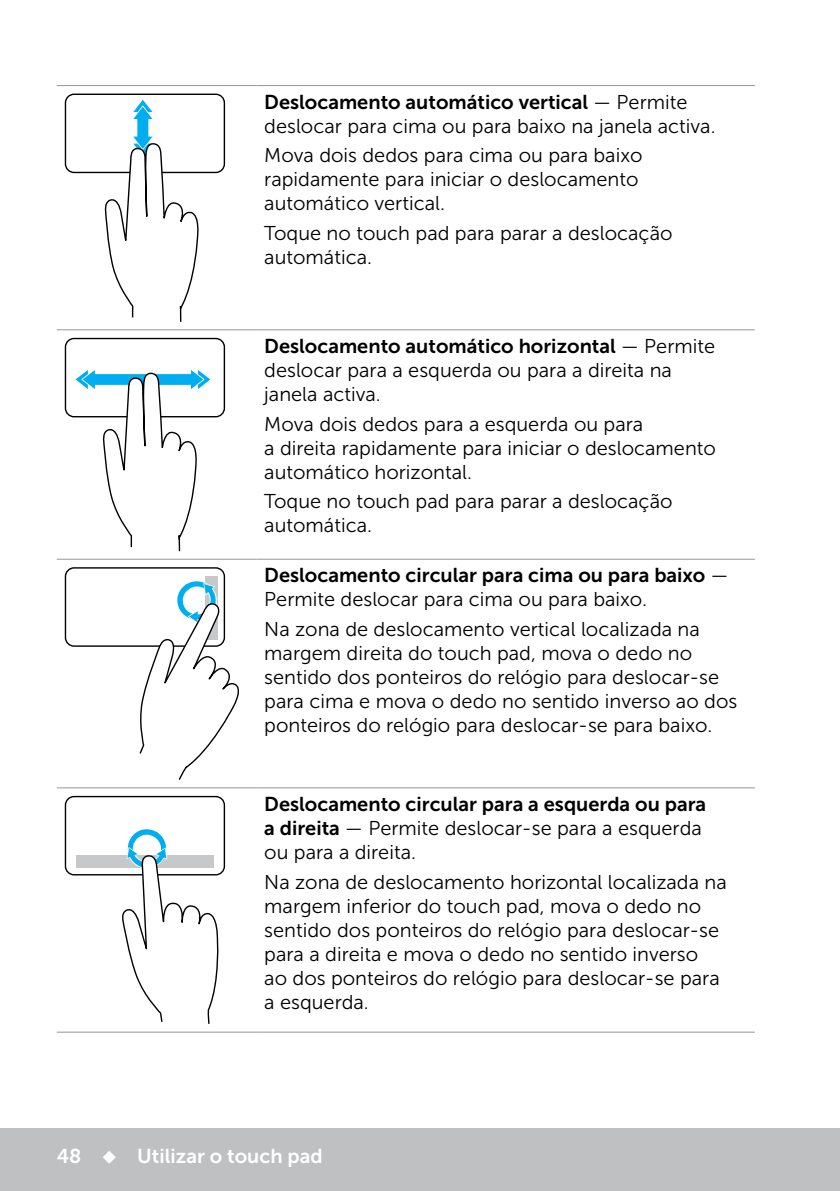
<style>
.page{position:relative;width:840px;height:1191px;background:#fff}
.page>*{position:absolute;margin:0;border:0;box-sizing:border-box;transform-origin:0 0}
.Table_Paragraph{font:20px/24px "Museo Sans For Dell 300";color:#000}
.Table_Paragraph-2{font:20px/24px "Museo Sans For Dell 700";color:#000}
.t1{font:20px "Museo Sans For Dell 700";color:#fff}
.s1{font-family:"Museo Sans For Dell 700"}
.s2{font-family:"Museo Sans For Dell 300"}
</style>
<div class="page">
<div style="left:0;top:1128px;width:839px;height:63px;background:#bec0c2"></div>
<hr style="left:57px;top:85px;width:199px;height:1px;background:#939598">
<hr style="left:256px;top:85px;width:498px;height:1px;background:#939598">
<hr style="left:57px;top:329px;width:199px;height:1px;background:#939598">
<hr style="left:256px;top:329px;width:498px;height:1px;background:#939598">
<hr style="left:57px;top:558px;width:199px;height:1px;background:#939598">
<hr style="left:256px;top:558px;width:498px;height:1px;background:#939598">
<hr style="left:57px;top:787px;width:199px;height:1px;background:#939598">
<hr style="left:256px;top:787px;width:498px;height:1px;background:#939598">
<hr style="left:57px;top:1031px;width:199px;height:1px;background:#939598">
<hr style="left:256px;top:1031px;width:498px;height:1px;background:#939598">
<div style="left:65px;top:94px;width:160px;height:79px;border:1px solid #000;border-radius:9px"></div>
<svg style="left:104px;top:100px;width:96px;height:222px"></svg>
<div style="left:65px;top:338px;width:160px;height:79px;border:1px solid #000;border-radius:9px"></div>
<svg style="left:75px;top:370px;width:135px;height:181px"></svg>
<div style="left:205px;top:576px;width:13px;height:63px;background:#c7c8ca"></div>
<div style="left:65px;top:567px;width:160px;height:80px;border:1px solid #000;border-radius:9px"></div>
<svg style="left:138px;top:580px;width:101px;height:200px"></svg>
<div style="left:65px;top:796px;width:160px;height:79px;border:1px solid #000;border-radius:9px"></div>
<div style="left:76px;top:855px;width:138px;height:12px;background:#c7c8ca"></div>
<svg style="left:121px;top:829px;width:99px;height:195px"></svg>
<p class="Table_Paragraph" style="left:264px;top:90px;width:452px"><span class="s1">Deslocamento automático vertical</span> — Permite deslocar para cima ou para baixo na janela activa.</p>
<p class="Table_Paragraph" style="left:264px;top:143px;width:379px">Mova dois dedos para cima ou para baixo rapidamente para iniciar o deslocamento automático vertical.</p>
<p class="Table_Paragraph" style="left:264px;top:221px;width:409px">Toque no touch pad para parar a deslocação automática.</p>
<p class="Table_Paragraph" style="left:264px;top:334px;width:452px"><span class="s1">Deslocamento automático horizontal</span> — Permite deslocar para a esquerda ou para a direita na janela activa.</p>
<p class="Table_Paragraph" style="left:264px;top:412px;width:453px">Mova dois dedos para a esquerda ou para<br>a direita rapidamente para iniciar o deslocamento automático horizontal.</p>
<p class="Table_Paragraph" style="left:264px;top:489px;width:409px">Toque no touch pad para parar a deslocação automática.</p>
<p class="Table_Paragraph-2" style="left:264px;top:563px;width:465px">Deslocamento circular para cima ou para baixo <span class="s2">—<br>Permite deslocar para cima ou para baixo.</span></p>
<p class="Table_Paragraph" style="left:264px;top:617px;width:474px">Na zona de deslocamento vertical localizada na margem direita do touch pad, mova o dedo no sentido dos ponteiros do relógio para deslocar-se para cima e mova o dedo no sentido inverso ao dos ponteiros do relógio para deslocar-se para baixo.</p>
<p class="Table_Paragraph-2" style="left:264px;top:792px;width:443px">Deslocamento circular para a esquerda ou para a direita <span class="s2">— Permite deslocar-se para a esquerda ou para a direita.</span></p>
<p class="Table_Paragraph" style="left:264px;top:870px;width:464px">Na zona de deslocamento horizontal localizada na margem inferior do touch pad, mova o dedo no sentido dos ponteiros do relógio para deslocar-se para a direita e mova o dedo no sentido inverso<br>ao dos ponteiros do relógio para deslocar-se para a esquerda.</p>
<p class="t1" style="left:57px;top:1144px;width:267px">48 ◆ Utilizar o touch pad</p>
</div>
